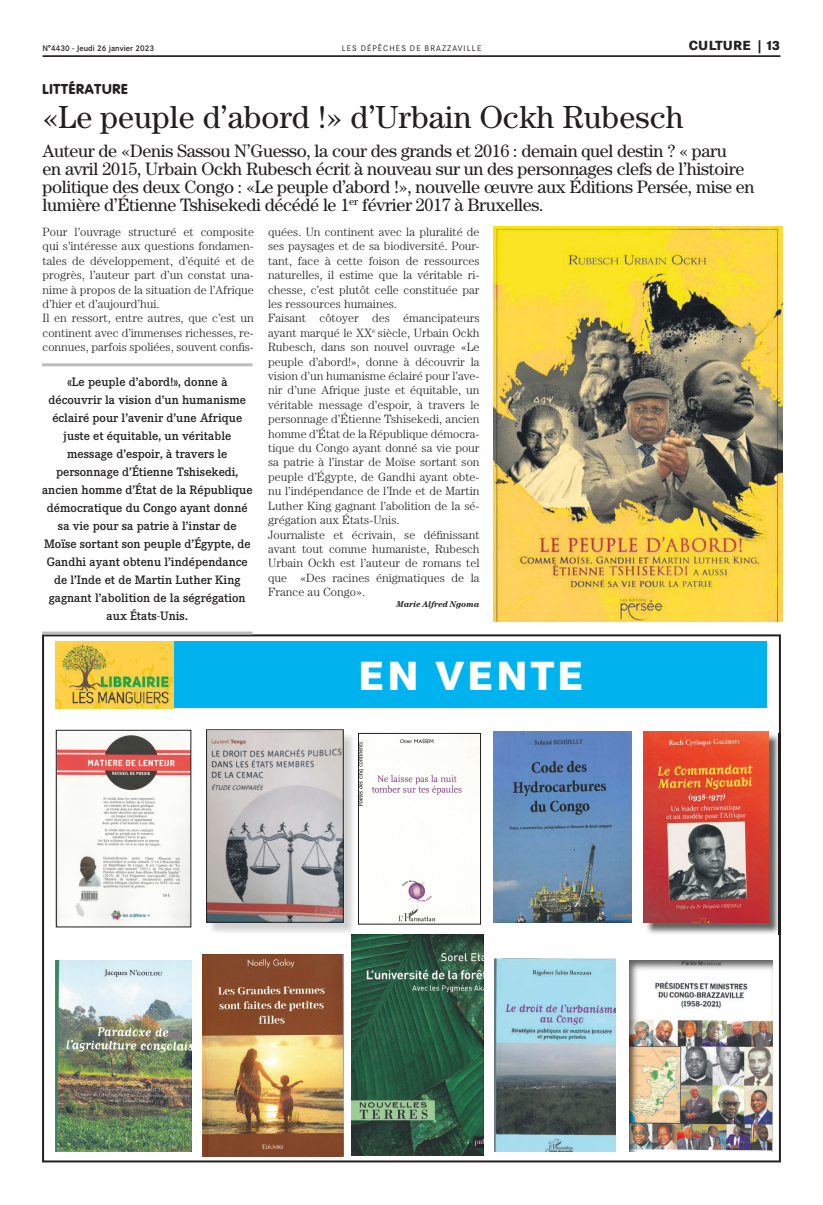
<style>
.page{position:relative;width:823px;height:1205px;background:#fff}
.page>*{position:absolute;margin:0;border:0;box-sizing:border-box;transform-origin:0 0}
.t1{font:800 40px "Corporate SBQ";letter-spacing:.07em;color:#fff}
.t2{font:32px "Century";color:#231f20}
.t3{font:18px/18px "Century";letter-spacing:-.02em;color:#231f20}
.t4{font:800 14px "Corporate Rounded";letter-spacing:.06em;color:#231f20}
.t5{font:800 13px "Corporate SBQ";letter-spacing:.02em;color:#231f20}
.t6{font:300 12px/14.4px "Century";color:#231f20}
.t7{font:500 12px/18px "Corporate EBQ";color:#231f20;text-align:center}
.t8{font:italic 700 8.5px "Century";color:#231f20}
.t9{font:500 8px "Corporate SBQ";color:#231f20}
.t10{font:8px "Corporate SBQ";letter-spacing:.135em;color:#231f20}
</style>
<div class="page">
<hr style="left:43px;top:56px;width:737px;height:1px;background:#231f20">
<svg style="left:42px;top:634px;width:738px;height:528px"></svg>
<img style="left:56px;top:641px;width:118px;height:67px">
<div style="left:174px;top:641px;width:591px;height:67px;background:#00b3ef"></div>
<img style="left:208px;top:731px;width:148px;height:204px">
<img style="left:208px;top:731px;width:133px;height:189px">
<div style="left:206px;top:729px;width:137px;height:193px;border:1px solid #231f20"></div>
<img style="left:644px;top:733px;width:136px;height:202px">
<img style="left:643px;top:732px;width:124px;height:190px">
<img style="left:493px;top:732px;width:137px;height:190px">
<img style="left:629px;top:960px;width:142px;height:191px">
<img style="left:55px;top:960px;width:136px;height:191px">
<img style="left:494px;top:958px;width:121px;height:193px">
<img style="left:202px;top:954px;width:141px;height:202px">
<img style="left:351px;top:935px;width:132px;height:220px">
<img style="left:58px;top:732px;width:131px;height:193px">
<div style="left:56px;top:730px;width:135px;height:197px;border:1px solid #231f20"></div>
<img style="left:360px;top:735px;width:118px;height:187px">
<div style="left:358px;top:733px;width:122px;height:191px;border:1px solid #231f20"></div>
<hr style="left:42px;top:363px;width:210px;height:3px;background:#bcbdc0">
<hr style="left:42px;top:631px;width:210px;height:3px;background:#bcbdc0">
<img style="left:493px;top:226px;width:288px;height:395px">
<p class="t9" style="left:43px;top:43px;width:113px">N°4430 - Jeudi 26 janvier 2023</p>
<p class="t10" style="left:341px;top:43px;width:141px">LES DÉPÊCHES DE BRAZZAVILLE</p>
<p class="t5" style="left:688px;top:37px;width:93px">CULTURE | 13</p>
<p class="t4" style="left:43px;top:81px;width:87px">LITTÉRATURE</p>
<h2 class="t2" style="left:43px;top:98px;width:642px">«Le peuple d’abord !» d’Urbain Ockh Rubesch</h2>
<p class="t3" style="left:43px;top:142px;width:713px">Auteur de «Denis Sassou N’Guesso, la cour des grands et 2016 : demain quel destin ? « paru<br>en avril 2015, Urbain Ockh Rubesch écrit à nouveau sur un des personnages clefs de l’histoire politique des deux Congo : «Le peuple d’abord !», nouvelle œuvre aux Éditions Persée, mise en lumière d’Étienne Tshisekedi décédé le 1<sup>er</sup> février 2017 à Bruxelles.</p>
<p class="t6" style="left:43px;top:225px;width:213px">Pour l’ouvrage structuré et composite qui s’intéresse aux questions fondamen&shy;tales de développement, d’équité et de progrès, l’auteur part d’un constat una&shy;nime à propos de la situation de l’Afrique d’hier et d’aujourd’hui.<br>Il en ressort, entre autres, que c’est un continent avec d’immenses richesses, re&shy;connues, parfois spoliées, souvent confis-</p>
<p class="t6" style="left:268px;top:225px;width:213px">quées. Un continent avec la pluralité de ses paysages et de sa biodiversité. Pour&shy;tant, face à cette foison de ressources naturelles, il estime que la véritable ri&shy;chesse, c’est plutôt celle constituée par les ressources humaines.<br>Faisant côtoyer des émancipateurs ayant marqué le XX<sup>e</sup> siècle, Urbain Ockh Rubesch, dans son nouvel ouvrage «Le peuple d’abord!», donne à découvrir la vision d’un humanisme éclairé pour l’ave&shy;nir d’une Afrique juste et équitable, un véritable message d’espoir, à travers le personnage d’Étienne Tshisekedi, ancien homme d’État de la République démocra&shy;tique du Congo ayant donné sa vie pour sa patrie à l’instar de Moïse sortant son peuple d’Égypte, de Gandhi ayant obte&shy;nu l’indépendance de l’Inde et de Martin Luther King gagnant l’abolition de la sé&shy;grégation aux États-Unis.<br>Journaliste et écrivain, se définissant avant tout comme humaniste, Rubesch Urbain Ockh est l’auteur de romans tel que «Des racines énigmatiques de la France au Congo».</p>
<p class="t8" style="left:396px;top:599px;width:85px">Marie Alfred Ngoma</p>
<p class="t7" style="left:42px;top:373px;width:212px">«Le peuple d’abord!», donne à découvrir la vision d’un humanisme éclairé pour l’avenir d’une Afrique juste et équitable, un véritable message d’espoir, à travers le personnage d’Étienne Tshisekedi, ancien homme d’État de la République démocratique du Congo ayant donné sa vie pour sa patrie à l’instar de Moïse sortant son peuple d’Égypte, de Gandhi ayant obtenu l’indépendance de l’Inde et de Martin Luther King gagnant l’abolition de la ségrégation aux États-Unis.</p>
<h1 class="t1" style="left:358px;top:650px;width:226px">EN VENTE</h1>
</div>
